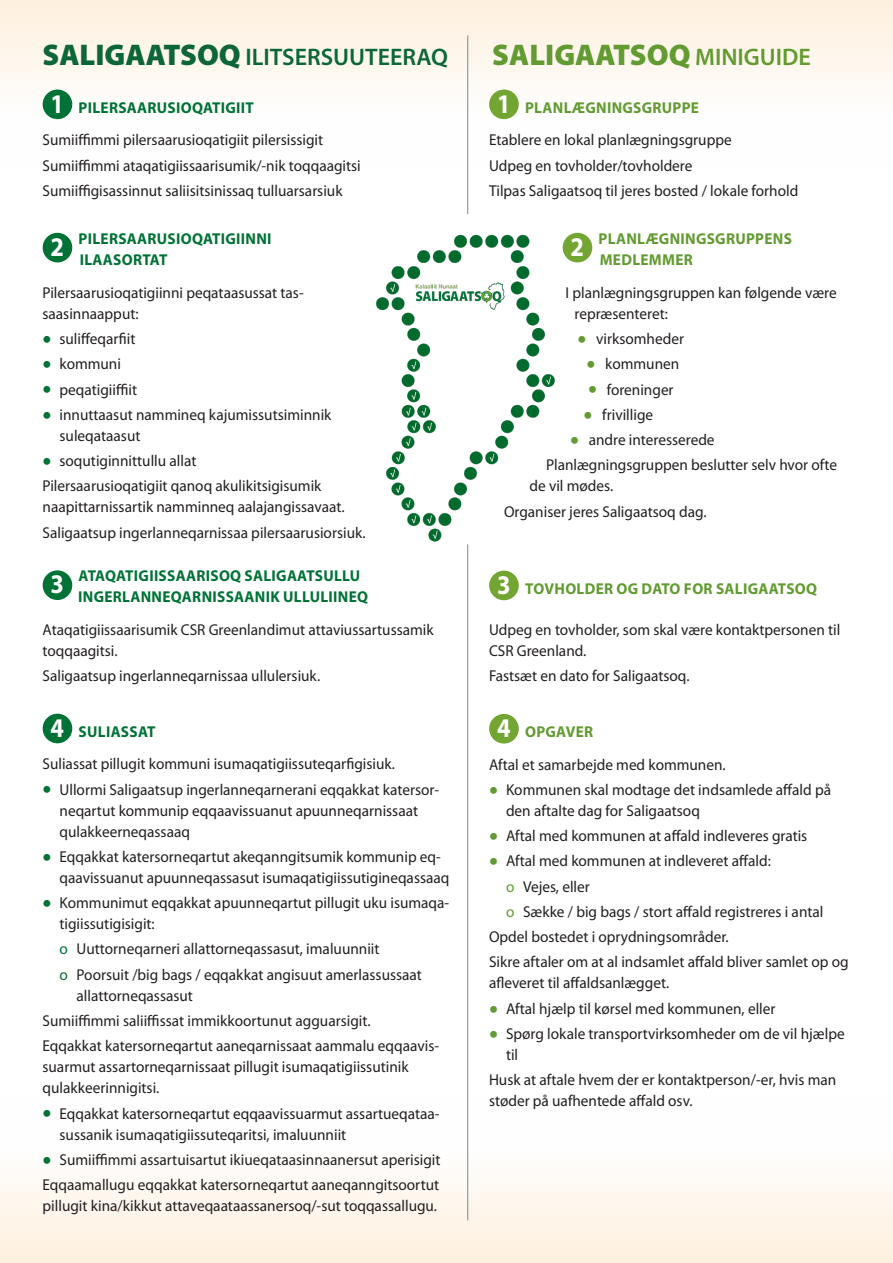
<style>
.page{position:relative;width:893px;height:1263px;background:#fff}
.page>*{position:absolute;margin:0;border:0;box-sizing:border-box;transform-origin:0 0}
.Broedtekst{font:900 30px "Myriad Pro";color:#629b31}
.t1{font:700 27px "Myriad Pro";color:#fff;scale:.9 1}
.Broedtekst-2{font:600 24px "Myriad Pro";color:#0c6638}
.Broedtekst-3{font:15.75px/21px "Myriad Pro";color:#231f20}
.Mellemrubrik{font:700 15.75px/21px "Myriad Pro";letter-spacing:.02em;color:#007236}
.Mellemrubrik-2{font:700 15.75px/21px "Myriad Pro";letter-spacing:.02em;color:#629b31}
.s1{font-weight:900;font-size:30px}
.s2{font-size:33px;color:#007236}
.s3{color:#007236}
.s4{font-weight:600;font-size:24px}
.s5{font-size:33px;color:#629b31}
.s6{color:#629b31}
</style>
<div class="page">
<div style="left:0;top:0;width:893px;height:166px;background:linear-gradient(to bottom,#fef1e0,#feffff)"></div>
<div style="left:0;top:1097px;width:893px;height:166px;background:linear-gradient(to bottom,#feffff,#fef1e0)"></div>
<div style="left:43px;top:90px;width:29px;height:29px;background:#007236;border-radius:50%"></div>
<div style="left:43px;top:233px;width:29px;height:29px;background:#007236;border-radius:50%"></div>
<div style="left:43px;top:570px;width:29px;height:30px;background:#007236;border-radius:50%"></div>
<div style="left:43px;top:714px;width:29px;height:29px;background:#007236;border-radius:50%"></div>
<div style="left:489px;top:90px;width:30px;height:29px;background:#73a532;border-radius:50%"></div>
<div style="left:563px;top:233px;width:29px;height:29px;background:#73a532;border-radius:50%"></div>
<div style="left:489px;top:571px;width:30px;height:29px;background:#73a532;border-radius:50%"></div>
<div style="left:489px;top:714px;width:30px;height:29px;background:#73a532;border-radius:50%"></div>
<hr style="left:467px;top:544px;width:1px;height:676px;background:#748990">
<hr style="left:467px;top:35px;width:1px;height:179px;background:#748990">
<img style="left:376px;top:234px;width:179px;height:308px">
<p class="Broedtekst-2" style="left:43px;top:42px;width:407px"><span class="s1">SALIGAATSOQ</span> ILITSERSUUTEERAQ</p>
<p class="t1" style="left:51px;top:86px;width:17px">1</p>
<p class="Mellemrubrik" style="left:79px;top:97px;width:177px">PILERSAARUSIOQATIGIIT</p>
<p class="Broedtekst-3" style="left:43px;top:130px;width:282px">Sumiiffimmi pilersaarusioqatigiit pilersissigit</p>
<p class="Broedtekst-3" style="left:43px;top:155px;width:320px">Sumiiffimmi ataqatigiissaarisumik/-nik toqqaagitsi</p>
<p class="Broedtekst-3" style="left:43px;top:180px;width:301px">Sumiiffigisassinnut saliisitsinissaq tulluarsarsiuk</p>
<p class="t1" style="left:51px;top:229px;width:17px">2</p>
<p class="Mellemrubrik" style="left:79px;top:228px;width:194px">PILERSAARUSIOQATIGIINNI<br>ILAASORTAT</p>
<p class="Broedtekst-3" style="left:43px;top:282px;width:263px">Pilersaarusioqatigiinni peqataasussat tas&shy;saasinnaapput:</p>
<p class="Broedtekst-3" style="left:43px;top:329px;width:95px"><span class="s2">•</span> suliffeqarfiit</p>
<p class="Broedtekst-3" style="left:43px;top:354px;width:80px"><span class="s2">•</span> kommuni</p>
<p class="Broedtekst-3" style="left:43px;top:379px;width:96px"><span class="s2">•</span> peqatigiiffiit</p>
<p class="Broedtekst-3" style="left:60px;top:404px;width:273px;text-indent:-17px"><span class="s2">•</span> innuttaasut nammineq kajumissutsiminnik suleqataasut</p>
<p class="Broedtekst-3" style="left:43px;top:451px;width:155px"><span class="s2">•</span> soqutiginnittullu allat</p>
<p class="Broedtekst-3" style="left:43px;top:476px;width:304px">Pilersaarusioqatigiit qanoq akulikitsigisumik naapittarnissartik namminneq aalajangissavaat.</p>
<p class="Broedtekst-3" style="left:43px;top:522px;width:325px">Saligaatsup ingerlanneqarnissaa pilersaarusiorsiuk.</p>
<p class="t1" style="left:51px;top:567px;width:17px">3</p>
<p class="Mellemrubrik" style="left:78px;top:566px;width:291px">ATAQATIGIISSAARISOQ SALIGAATSULLU<br>INGERLANNEQARNISSAANIK ULLULIINEQ</p>
<p class="Broedtekst-3" style="left:43px;top:619px;width:393px">Ataqatigiissaarisumik CSR Greenlandimut attaviussartussamik toqqaagitsi.</p>
<p class="Broedtekst-3" style="left:43px;top:665px;width:279px">Saligaatsup ingerlanneqarnissaa ullulersiuk.</p>
<p class="t1" style="left:51px;top:710px;width:17px">4</p>
<p class="Mellemrubrik" style="left:79px;top:721px;width:78px">SULIASSAT</p>
<p class="Broedtekst-3" style="left:43px;top:754px;width:354px">Suliassat pillugit kommuni isumaqatigiissuteqarfigisiuk.</p>
<p class="Broedtekst-3" style="left:60px;top:779px;width:381px;text-indent:-17px"><span class="s2">•</span> Ullormi Saligaatsup ingerlanneqarnerani eqqakkat katersor&shy;neqartut kommunip eqqaavissuanut apuunneqarnissaat qulakkeerneqassaaq</p>
<p class="Broedtekst-3" style="left:60px;top:846px;width:391px;text-indent:-17px"><span class="s2">•</span> Eqqakkat katersorneqartut akeqanngitsumik kommunip eq&shy;qaavissuanut apuunneqassasut isumaqatigiissutigineqassaaq</p>
<p class="Broedtekst-3" style="left:60px;top:893px;width:391px;text-indent:-17px"><span class="s2">•</span> Kommunimut eqqakkat apuunneqartut pillugit uku isumaqa&shy;tigiissutigisigit:</p>
<p class="Broedtekst-3" style="left:60px;top:939px;width:322px"><span class="s3">o</span> Uuttorneqarneri allattorneqassasut, imaluunniit</p>
<p class="Broedtekst-3" style="left:77px;top:964px;width:347px;text-indent:-17px"><span class="s3">o</span> Poorsuit /big bags / eqqakkat angisuut amerlassussaat allattorneqassasut</p>
<p class="Broedtekst-3" style="left:43px;top:1010px;width:330px">Sumiiffimmi saliiffissat immikkoortunut agguarsigit.</p>
<p class="Broedtekst-3" style="left:43px;top:1036px;width:398px">Eqqakkat katersorneqartut aaneqarnissaat aammalu eqqaavis&shy;suarmut assartorneqarnissaat pillugit isumaqatigiissutinik qulakkeerinnigitsi.</p>
<p class="Broedtekst-3" style="left:60px;top:1103px;width:381px;text-indent:-17px"><span class="s2">•</span> Eqqakkat katersorneqartut eqqaavissuarmut assartueqataa&shy;sussanik isumaqatigiissuteqaritsi, imaluunniit</p>
<p class="Broedtekst-3" style="left:43px;top:1149px;width:399px"><span class="s2">•</span> Sumiiffimmi assartuisartut ikiueqataasinnaanersut aperisigit</p>
<p class="Broedtekst-3" style="left:43px;top:1174px;width:398px">Eqqaamallugu eqqakkat katersorneqartut aaneqanngitsoortut pillugit kina/kikkut attaveqaataassanersoq/-sut toqqassallugu.</p>
<p class="Broedtekst" style="left:492px;top:38px;width:320px">SALIGAATSOQ <span class="s4">MINIGUIDE</span></p>
<p class="t1" style="left:497px;top:86px;width:17px">1</p>
<p class="Mellemrubrik-2" style="left:525px;top:97px;width:175px">PLANLÆGNINGSGRUPPE</p>
<p class="Broedtekst-3" style="left:489px;top:130px;width:244px">Etablere en lokal planlægningsgruppe</p>
<p class="Broedtekst-3" style="left:489px;top:155px;width:205px">Udpeg en tovholder/tovholdere</p>
<p class="Broedtekst-3" style="left:489px;top:180px;width:311px">Tilpas Saligaatsoq til jeres bosted / lokale forhold</p>
<p class="t1" style="left:571px;top:229px;width:17px">2</p>
<p class="Mellemrubrik-2" style="left:599px;top:228px;width:195px">PLANLÆGNINGSGRUPPENS<br>MEDLEMMER</p>
<p class="Broedtekst-3" style="left:574px;top:282px;width:264px;text-indent:-9px">I planlægningsgruppen kan følgende være repræsenteret:</p>
<p class="Broedtekst-3" style="left:577px;top:329px;width:108px"><span class="s5">•</span> virksomheder</p>
<p class="Broedtekst-3" style="left:586px;top:354px;width:94px"><span class="s5">•</span> kommunen</p>
<p class="Broedtekst-3" style="left:588px;top:379px;width:87px"><span class="s5">•</span> foreninger</p>
<p class="Broedtekst-3" style="left:583px;top:404px;width:71px"><span class="s5">•</span> frivillige</p>
<p class="Broedtekst-3" style="left:570px;top:430px;width:146px"><span class="s5">•</span> andre interesserede</p>
<p class="Broedtekst-3" style="left:529px;top:455px;width:309px;text-indent:16px">Planlægningsgruppen beslutter selv hvor ofte de vil mødes.</p>
<p class="Broedtekst-3" style="left:504px;top:501px;width:204px">Organiser jeres Saligaatsoq dag.</p>
<p class="t1" style="left:497px;top:567px;width:17px">3</p>
<p class="Mellemrubrik-2" style="left:525px;top:578px;width:294px">TOVHOLDER OG DATO FOR SALIGAATSOQ</p>
<p class="Broedtekst-3" style="left:489px;top:619px;width:353px">Udpeg en tovholder, som skal være kontaktpersonen til<br>CSR Greenland.</p>
<p class="Broedtekst-3" style="left:489px;top:666px;width:202px">Fastsæt en dato for Saligaatsoq.</p>
<p class="t1" style="left:497px;top:710px;width:17px">4</p>
<p class="Mellemrubrik-2" style="left:525px;top:721px;width:70px">OPGAVER</p>
<p class="Broedtekst-3" style="left:489px;top:754px;width:238px">Aftal et samarbejde med kommunen.</p>
<p class="Broedtekst-3" style="left:506px;top:779px;width:327px;text-indent:-17px"><span class="s5">•</span> Kommunen skal modtage det indsamlede affald på den aftalte dag for Saligaatsoq</p>
<p class="Broedtekst-3" style="left:489px;top:826px;width:320px"><span class="s5">•</span> Aftal med kommunen at affald indleveres gratis</p>
<p class="Broedtekst-3" style="left:489px;top:851px;width:283px"><span class="s5">•</span> Aftal med kommunen at indleveret affald:</p>
<p class="Broedtekst-3" style="left:506px;top:876px;width:85px"><span class="s6">o</span> Vejes, eller</p>
<p class="Broedtekst-3" style="left:506px;top:901px;width:319px"><span class="s6">o</span> Sække / big bags / stort affald registreres i antal</p>
<p class="Broedtekst-3" style="left:489px;top:927px;width:241px">Opdel bostedet i oprydningsområder.</p>
<p class="Broedtekst-3" style="left:489px;top:952px;width:361px">Sikre aftaler om at al indsamlet affald bliver samlet op og afleveret til affaldsanlægget.</p>
<p class="Broedtekst-3" style="left:489px;top:998px;width:288px"><span class="s5">•</span> Aftal hjælp til kørsel med kommunen, eller</p>
<p class="Broedtekst-3" style="left:506px;top:1023px;width:340px;text-indent:-17px"><span class="s5">•</span> Spørg lokale transportvirksomheder om de vil hjælpe til</p>
<p class="Broedtekst-3" style="left:489px;top:1070px;width:349px">Husk at aftale hvem der er kontaktperson/-er, hvis man støder på uafhentede affald osv.</p>
</div>
